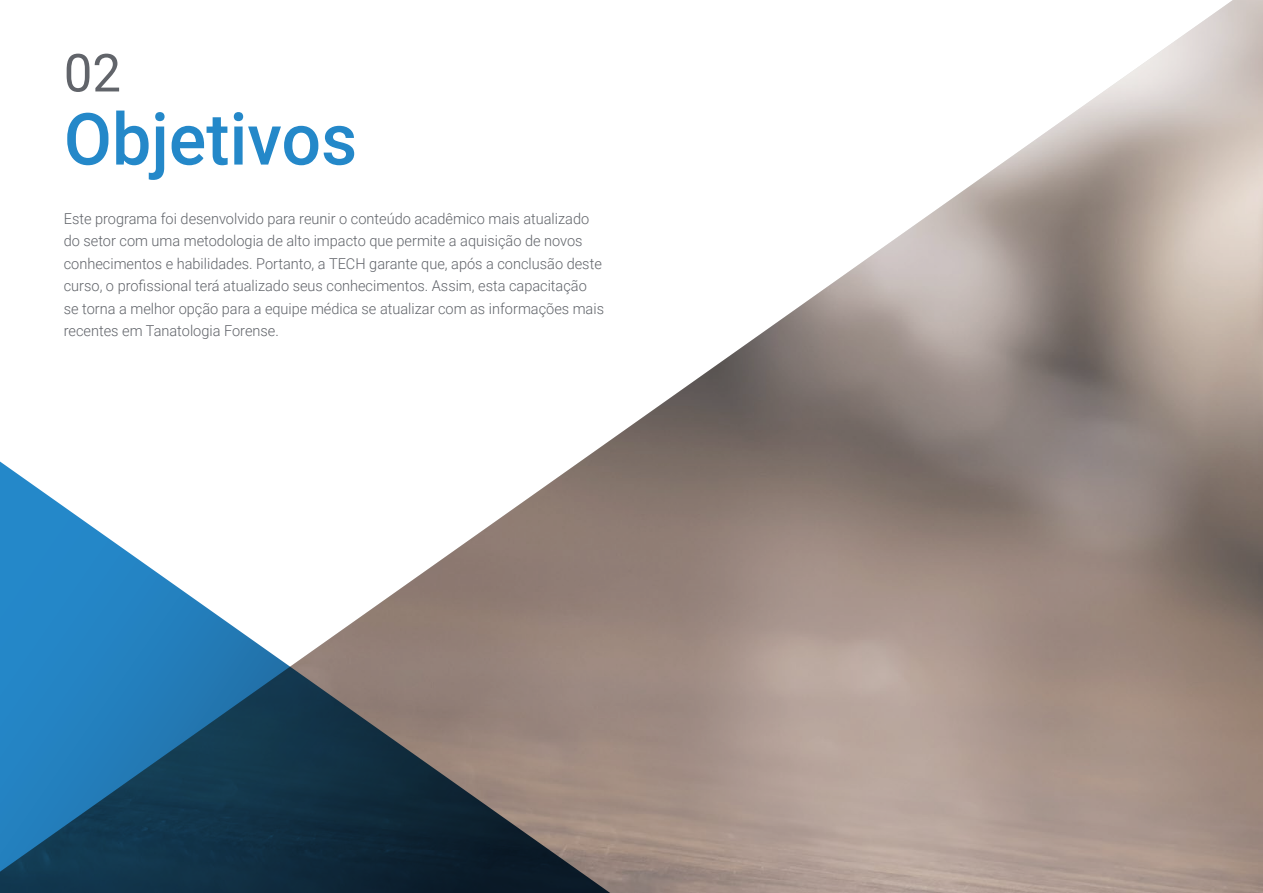
<style>
.page{position:relative;width:1263px;height:893px;background:#fff}
.page>*{position:absolute;margin:0;border:0;box-sizing:border-box;transform-origin:0 0}
.t1{font:500 72px "Roboto";color:#2488c9}
.t2{font:52.5px "Roboto";color:#61646a}
.t3{font:300 15px/22.5px "Roboto";color:#61646a}
</style>
<div class="page">
<img style="left:602px;top:0;width:661px;height:893px">
<svg style="left:0;top:446px;width:640px;height:447px"></svg>
<h2 class="t2" style="left:64px;top:36px;width:59px">02</h2>
<h1 class="t1" style="left:64px;top:89px;width:295px">Objetivos</h1>
<p class="t3" style="left:64px;top:207px;width:542px">Este programa foi desenvolvido para reunir o conteúdo acadêmico mais atualizado do setor com uma metodologia de alto impacto que permite a aquisição de novos conhecimentos e habilidades. Portanto, a TECH garante que, após a conclusão deste curso, o profissional terá atualizado seus conhecimentos. Assim, esta capacitação se torna a melhor opção para a equipe médica se atualizar com as informações mais recentes em Tanatologia Forense.</p>
</div>
